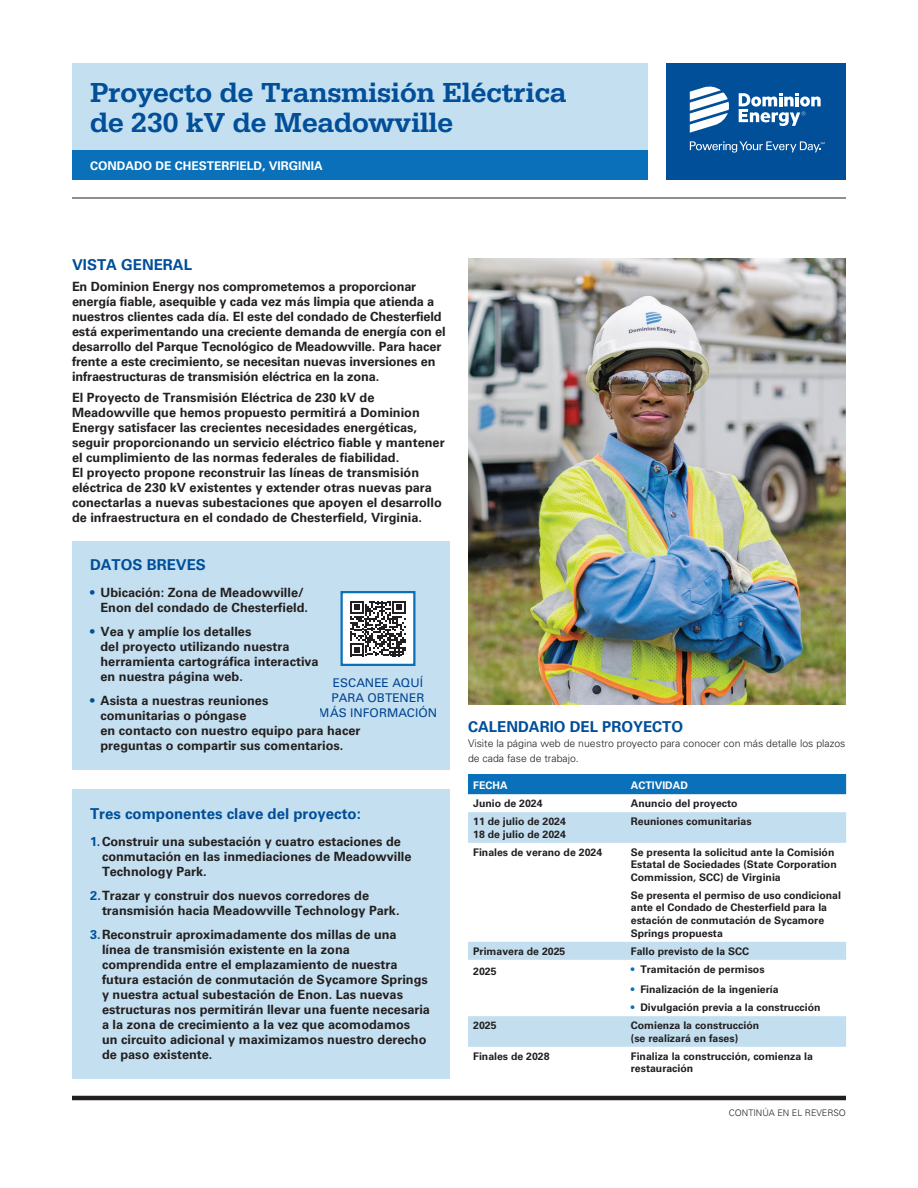
<style>
.page{position:relative;width:918px;height:1188px;background:#fff}
.page>*{position:absolute;margin:0;border:0;box-sizing:border-box;transform-origin:0 0}
.t1{font:500 28.5px "Serifa";color:#014e99}
.t2{font:700 15px "Univers LT Pro 65";color:#014e99}
.Body_Text{font:700 12.75px/15px "Univers LT Pro 65";color:#231f20}
.t3{font:12px/15px "Univers LT Pro 55 Roman";color:#014e99;text-align:center}
.t4{font:700 12px "Univers LT Pro 65";color:#fff}
.t5{font:700 10.5px/12.6px "Univers LT Pro 65";color:#231f20}
.t6{font:300 10.5px/15px "Univers LT Pro 45";color:#231f20}
.t7{font:700 10.5px "Univers LT Pro 65";color:#fff}
.t8{font:300 9px "Univers LT Pro 45";color:#231f20}
.s1{color:#014e99}
.s2{color:#0970b9}
</style>
<div class="page">
<div style="left:72px;top:541px;width:378px;height:229px;background:#c4e0f0"></div>
<div style="left:72px;top:789px;width:378px;height:289px;background:#c4e0f0"></div>
<div style="left:72px;top:63px;width:576px;height:117px;background:#c4e0f0"></div>
<div style="left:666px;top:63px;width:180px;height:117px;background:#014e99"></div>
<svg style="left:690px;top:86px;width:39px;height:47px"></svg>
<svg style="left:739px;top:93px;width:82px;height:33px"></svg>
<svg style="left:690px;top:141px;width:135px;height:12px"></svg>
<hr style="left:72px;top:198px;width:774px;height:1px;background:#231f20">
<div style="left:72px;top:150px;width:576px;height:30px;background:#0970b9"></div>
<hr style="left:72px;top:1096px;width:774px;height:4px;background:#231f20">
<img style="left:468px;top:258px;width:378px;height:447px">
<div style="left:342px;top:592px;width:72px;height:73px;background:#fff"></div>
<svg style="left:350px;top:601px;width:56px;height:55px"></svg>
<div style="left:340px;top:591px;width:76px;height:75px;border:2px solid #0970b9"></div>
<div style="left:468px;top:774px;width:378px;height:20px;background:#0970b9"></div>
<div style="left:468px;top:812px;width:378px;height:31px;background:#c2deef"></div>
<div style="left:468px;top:942px;width:378px;height:18px;background:#c2deef"></div>
<div style="left:468px;top:1016px;width:378px;height:31px;background:#c2deef"></div>
<p class="t1" style="left:90px;top:76px;width:478px">Proyecto de Transmisión Eléctrica</p>
<p class="t1" style="left:90px;top:106px;width:365px">de 230 kV de Meadowville</p>
<p class="t4" style="left:90px;top:157px;width:234px">CONDADO DE CHESTERFIELD, VIRGINIA</p>
<p class="t2" style="left:72px;top:254px;width:122px">VISTA GENERAL</p>
<p class="Body_Text" style="left:72px;top:278px;width:375px">En Dominion Energy nos comprometemos a proporcionar energía fiable, asequible y cada vez más limpia que atienda a nuestros clientes cada día. El este del condado de Chesterfield está experimentando una creciente demanda de energía con el desarrollo del Parque Tecnológico de Meadowville. Para hacer frente a este crecimiento, se necesitan nuevas inversiones en infraestructuras de transmisión eléctrica en la zona.</p>
<p class="Body_Text" style="left:72px;top:389px;width:374px">El Proyecto de Transmisión Eléctrica de 230 kV de Meadowville que hemos propuesto permitirá a Dominion Energy satisfacer las crecientes necesidades energéticas, seguir proporcionando un servicio eléctrico fiable y mantener el cumplimiento de las normas federales de fiabilidad.<br>El proyecto propone reconstruir las líneas de transmisión eléctrica de 230 kV existentes y extender otras nuevas para conectarlas a nuevas subestaciones que apoyen el desarrollo de infraestructura en el condado de Chesterfield, Virginia.</p>
<p class="t2" style="left:90px;top:554px;width:117px">DATOS BREVES</p>
<p class="Body_Text" style="left:100px;top:584px;width:209px;text-indent:-10px"><span class="s1">•</span> Ubicación: Zona de Meadowville/<br>Enon del condado de Chesterfield.</p>
<p class="Body_Text" style="left:100px;top:623px;width:220px;text-indent:-10px"><span class="s1">•</span> Vea y amplíe los detalles<br>del proyecto utilizando nuestra herramienta cartográfica interactiva en nuestra página web.</p>
<p class="Body_Text" style="left:100px;top:692px;width:262px;text-indent:-10px"><span class="s1">•</span> Asista a nuestras reuniones<br>comunitarias o póngase<br>en contacto con nuestro equipo para hacer preguntas o compartir sus comentarios.</p>
<p class="t3" style="left:319px;top:675px;width:120px">ESCANEE AQUÍ<br>PARA OBTENER<br>MÁS INFORMACIÓN</p>
<p class="t2" style="left:90px;top:803px;width:272px">Tres componentes clave del proyecto:</p>
<p class="Body_Text" style="left:102px;top:833px;width:311px;text-indent:-12px"><span class="s1">1.</span>Construir una subestación y cuatro estaciones de conmutación en las inmediaciones de Meadowville<br>Technology Park.</p>
<p class="Body_Text" style="left:102px;top:887px;width:299px;text-indent:-12px"><span class="s1">2.</span>Trazar y construir dos nuevos corredores de transmisión hacia Meadowville Technology Park.</p>
<p class="Body_Text" style="left:102px;top:926px;width:330px;text-indent:-12px"><span class="s1">3.</span>Reconstruir aproximadamente dos millas de una<br>línea de transmisión existente en la zona comprendida entre el emplazamiento de nuestra futura estación de conmutación de Sycamore Springs y nuestra actual subestación de Enon. Las nuevas estructuras nos permitirán llevar una fuente necesaria a la zona de crecimiento a la vez que acomodamos<br>un circuito adicional y maximizamos nuestro derecho de paso existente.</p>
<p class="t2" style="left:468px;top:716px;width:217px">CALENDARIO DEL PROYECTO</p>
<p class="t6" style="left:468px;top:736px;width:379px">Visite la página web de nuestro proyecto para conocer con más detalle los plazos de cada fase de trabajo.</p>
<p class="t7" style="left:473px;top:778px;width:36px">FECHA</p>
<p class="t7" style="left:631px;top:778px;width:59px">ACTIVIDAD</p>
<p class="t5" style="left:473px;top:796px;width:71px">Junio de 2024</p>
<p class="t5" style="left:631px;top:796px;width:108px">Anuncio del proyecto</p>
<p class="t5" style="left:473px;top:814px;width:94px">11 de julio de 2024<br>18 de julio de 2024</p>
<p class="t5" style="left:631px;top:814px;width:122px">Reuniones comunitarias</p>
<p class="t5" style="left:473px;top:845px;width:130px">Finales de verano de 2024</p>
<p class="t5" style="left:631px;top:845px;width:207px">Se presenta la solicitud ante la Comisión<br>Estatal de Sociedades (State Corporation<br>Commission, SCC) de Virginia</p>
<p class="t5" style="left:631px;top:888px;width:212px">Se presenta el permiso de uso condicional ante el Condado de Chesterfield para la estación de conmutación de Sycamore Springs propuesta</p>
<p class="t5" style="left:473px;top:944px;width:94px">Primavera de 2025</p>
<p class="t5" style="left:631px;top:944px;width:120px">Fallo previsto de la SCC</p>
<p class="t5" style="left:473px;top:964px;width:25px">2025</p>
<p class="t5" style="left:631px;top:962px;width:135px"><span class="s2">•</span> Tramitación de permisos</p>
<p class="t5" style="left:631px;top:982px;width:149px"><span class="s2">•</span> Finalización de la ingeniería</p>
<p class="t5" style="left:631px;top:1000px;width:191px"><span class="s2">•</span> Divulgación previa a la construcción</p>
<p class="t5" style="left:473px;top:1018px;width:25px">2025</p>
<p class="t5" style="left:631px;top:1018px;width:130px">Comienza la construcción (se realizará en fases)</p>
<p class="t5" style="left:473px;top:1049px;width:78px">Finales de 2028</p>
<p class="t5" style="left:631px;top:1049px;width:184px">Finaliza la construcción, comienza la restauración</p>
<p class="t8" style="left:729px;top:1107px;width:119px">CONTINÚA EN EL REVERSO</p>
</div>
